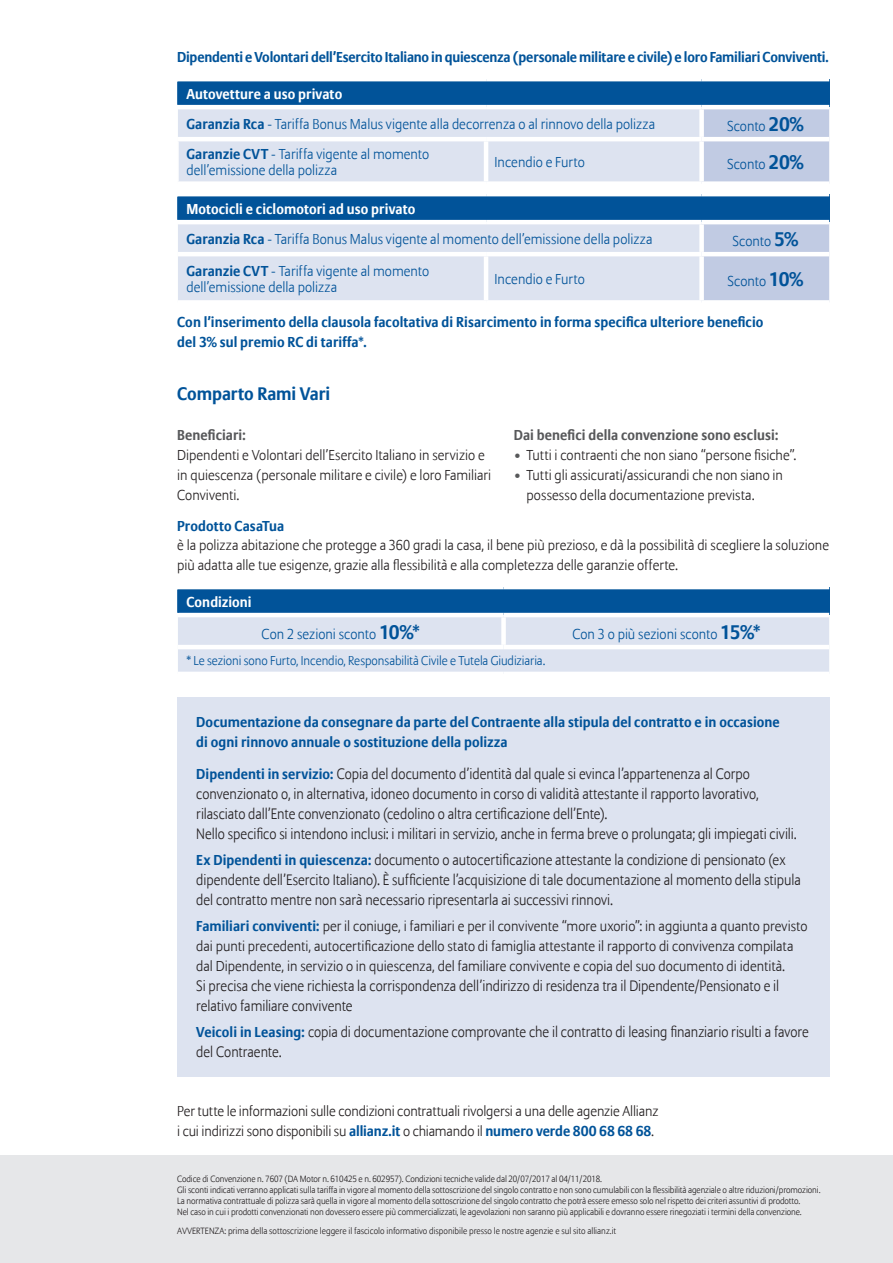
<style>
.page{position:relative;width:893px;height:1263px;background:#fff}
.page>*{position:absolute;margin:0;border:0;box-sizing:border-box;transform-origin:0 0}
.t1{font:700 18px "Allianz Sans";letter-spacing:-.005em;color:#015399}
.t2{font:300 15px/19.8px "Allianz Sans";color:#231f20;scale:.95 1}
.t3{font:300 14.25px/19.8px "Allianz Sans";color:#231f20}
.t4{font:300 14.25px/16.5px "Allianz Sans";color:#015399}
.t5{font:700 14.25px/19.8px "Allianz Sans";letter-spacing:.005em;color:#015399}
.t6{font:700 14.25px "Allianz Sans";letter-spacing:-.015em;color:#015399}
.t7{font:700 14.25px "Allianz Sans";letter-spacing:.01em;color:#fff}
.t8{font:700 14.25px "Allianz Sans";letter-spacing:.01em;color:#57585a}
.t9{font:300 12.75px "Allianz Sans";letter-spacing:-.005em;color:#015399}
.t10{font:300 9px/10.8px "Allianz Sans";letter-spacing:-.01em;color:#231f20}
.s1{font-weight:700}
.s2{font-weight:700;font-size:19.5px}
.s3{color:#57585a}
.s4{font-weight:700;color:#015399}
.s5{font-weight:700;font-size:14.25px;color:#015399}
</style>
<div class="page">
<div style="left:0;top:1156px;width:893px;height:107px;background:#e6e7e9"></div>
<div style="left:177px;top:697px;width:652px;height:379px;background:#dde3f0"></div>
<div style="left:178px;top:79px;width:651px;height:28px;background:#015399"></div>
<svg style="left:178px;top:109px;width:651px;height:72px;background:#d8deed"></svg>
<div style="left:699px;top:109px;width:5px;height:28px;background:#fff"></div>
<hr style="left:484px;top:141px;width:4px;height:40px;background:#fff">
<hr style="left:702px;top:137px;width:127px;height:4px;background:#fff">
<hr style="left:177px;top:81px;width:2px;height:24px;background:#015399">
<hr style="left:177px;top:77px;width:309px;height:4px;background:#fff">
<hr style="left:486px;top:77px;width:216px;height:4px;background:#fff">
<hr style="left:702px;top:77px;width:127px;height:4px;background:#fff">
<hr style="left:177px;top:105px;width:309px;height:4px;background:#fff">
<hr style="left:486px;top:105px;width:216px;height:4px;background:#fff">
<hr style="left:702px;top:105px;width:127px;height:4px;background:#fff">
<hr style="left:177px;top:137px;width:309px;height:4px;background:#fff">
<hr style="left:177px;top:141px;width:2px;height:40px;background:#fff">
<hr style="left:486px;top:137px;width:216px;height:4px;background:#fff">
<div style="left:699px;top:141px;width:5px;height:40px;background:#fff"></div>
<div style="left:178px;top:194px;width:651px;height:28px;background:#015399"></div>
<svg style="left:178px;top:224px;width:651px;height:76px;background:#d8deed"></svg>
<div style="left:699px;top:224px;width:5px;height:28px;background:#fff"></div>
<hr style="left:178px;top:252px;width:308px;height:4px;background:#fff">
<hr style="left:486px;top:252px;width:216px;height:4px;background:#fff">
<hr style="left:484px;top:256px;width:4px;height:44px;background:#fff">
<hr style="left:702px;top:252px;width:127px;height:4px;background:#fff">
<div style="left:699px;top:256px;width:5px;height:44px;background:#fff"></div>
<hr style="left:177px;top:196px;width:2px;height:24px;background:#015399">
<hr style="left:177px;top:192px;width:309px;height:4px;background:#fff">
<hr style="left:486px;top:192px;width:216px;height:4px;background:#fff">
<hr style="left:702px;top:192px;width:127px;height:4px;background:#fff">
<hr style="left:177px;top:220px;width:309px;height:4px;background:#fff">
<hr style="left:486px;top:220px;width:216px;height:4px;background:#fff">
<hr style="left:702px;top:220px;width:127px;height:4px;background:#fff">
<div style="left:178px;top:587px;width:651px;height:28px;background:#015399"></div>
<div style="left:178px;top:617px;width:651px;height:55px;background:#dde3f0"></div>
<hr style="left:177px;top:613px;width:327px;height:4px;background:#fff">
<hr style="left:504px;top:613px;width:325px;height:4px;background:#fff">
<hr style="left:178px;top:645px;width:326px;height:4px;background:#fff">
<hr style="left:504px;top:645px;width:325px;height:4px;background:#fff">
<hr style="left:177px;top:589px;width:2px;height:24px;background:#015399">
<hr style="left:177px;top:585px;width:327px;height:4px;background:#fff">
<hr style="left:504px;top:585px;width:325px;height:4px;background:#fff">
<div style="left:501px;top:617px;width:5px;height:28px;background:#fff"></div>
<p class="t6" style="left:177px;top:48px;width:653px">Dipendenti e Volontari dell’Esercito Italiano in quiescenza (personale militare e civile) e loro Familiari Conviventi.</p>
<p class="t7" style="left:186px;top:85px;width:157px">Autovetture a uso privato</p>
<p class="t4" style="left:186px;top:116px;width:470px"><span class="s1">Garanzia Rca</span> - Tariffa Bonus Malus vigente alla decorrenza o al rinnovo della polizza</p>
<p class="t4" style="left:727px;top:118px;width:78px">Sconto <span class="s2">20%</span></p>
<p class="t4" style="left:186px;top:146px;width:244px"><span class="s1">Garanzie CVT</span> - Tariffa vigente al momento dell’emissione della polizza</p>
<p class="t4" style="left:495px;top:154px;width:92px">Incendio e Furto</p>
<p class="t4" style="left:727px;top:156px;width:78px">Sconto <span class="s2">20%</span></p>
<p class="t7" style="left:186px;top:200px;width:230px">Motocicli e ciclomotori ad uso privato</p>
<p class="t4" style="left:186px;top:231px;width:467px"><span class="s1">Garanzia Rca</span> - Tariffa Bonus Malus vigente al momento dell’emissione della polizza</p>
<p class="t4" style="left:732px;top:233px;width:67px">Sconto <span class="s2">5%</span></p>
<p class="t4" style="left:186px;top:263px;width:244px"><span class="s1">Garanzie CVT</span> - Tariffa vigente al momento dell’emissione della polizza</p>
<p class="t4" style="left:495px;top:271px;width:92px">Incendio e Furto</p>
<p class="t4" style="left:727px;top:273px;width:77px">Sconto <span class="s2">10%</span></p>
<p class="t5" style="left:177px;top:313px;width:588px">Con l’inserimento della clausola facoltativa di Risarcimento in forma specifica ulteriore beneficio del 3% sul premio RC di tariffa*.</p>
<p class="t1" style="left:177px;top:382px;width:155px">Comparto Rami Vari</p>
<p class="t8" style="left:177px;top:426px;width:70px">Beneficiari:</p>
<p class="t3" style="left:177px;top:446px;width:316px">Dipendenti e Volontari dell’Esercito Italiano in servizio e in quiescenza (personale militare e civile) e loro Familiari<br>Conviventi.</p>
<p class="t8" style="left:514px;top:426px;width:266px">Dai benefici della convenzione sono esclusi:</p>
<p class="t3" style="left:514px;top:446px;width:284px"><span class="s3">•</span> Tutti i contraenti che non siano “persone fisiche”.</p>
<p class="t3" style="left:527px;top:466px;width:258px;text-indent:-13px"><span class="s3">•</span> Tutti gli assicurati/assicurandi che non siano in possesso della documentazione prevista.</p>
<p class="t3" style="left:177px;top:516px;width:653px"><span class="s4">Prodotto CasaTua<br></span>è la polizza abitazione che protegge a 360 gradi la casa, il bene più prezioso, e dà la possibilità di scegliere la soluzione più adatta alle tue esigenze, grazie alla flessibilità e alla completezza delle garanzie offerte.</p>
<p class="t7" style="left:186px;top:592px;width:67px">Condizioni</p>
<p class="t4" style="left:262px;top:626px;width:160px">Con 2 sezioni sconto <span class="s2">10%*</span></p>
<p class="t4" style="left:572px;top:626px;width:190px">Con 3 o più sezioni sconto <span class="s2">15%*</span></p>
<p class="t9" style="left:186px;top:653px;width:360px">* Le sezioni sono Furto, Incendio, Responsabilità Civile e Tutela Giudiziaria.</p>
<p class="t5" style="left:196px;top:712px;width:585px">Documentazione da consegnare da parte del Contraente alla stipula del contratto e in occasione di ogni rinnovo annuale o sostituzione della polizza</p>
<p class="t2" style="left:196px;top:765px;width:634px"><span class="s5">Dipendenti in servizio:</span> Copia del documento d’identità dal quale si evinca l’appartenenza al Corpo convenzionato o, in alternativa, idoneo documento in corso di validità attestante il rapporto lavorativo, rilasciato dall’Ente convenzionato (cedolino o altra certificazione dell’Ente).<br>Nello specifico si intendono inclusi: i militari in servizio, anche in ferma breve o prolungata; gli impiegati civili.</p>
<p class="t2" style="left:196px;top:851px;width:638px"><span class="s5">Ex Dipendenti in quiescenza:</span> documento o autocertificazione attestante la condizione di pensionato (ex dipendente dell’Esercito Italiano). È sufficiente l’acquisizione di tale documentazione al momento della stipula del contratto mentre non sarà necessario ripresentarla ai successivi rinnovi.</p>
<p class="t3" style="left:196px;top:917px;width:613px"><span class="s4">Familiari conviventi:</span> per il coniuge, i familiari e per il convivente “more uxorio”: in aggiunta a quanto previsto dai punti precedenti, autocertificazione dello stato di famiglia attestante il rapporto di convivenza compilata dal Dipendente, in servizio o in quiescenza, del familiare convivente e copia del suo documento di identità.</p>
<p class="t2" style="left:196px;top:976px;width:615px">Si precisa che viene richiesta la corrispondenza dell’indirizzo di residenza tra il Dipendente/Pensionato e il relativo familiare convivente</p>
<p class="t2" style="left:196px;top:1023px;width:646px"><span class="s5">Veicoli in Leasing:</span> copia di documentazione comprovante che il contratto di leasing finanziario risulti a favore del Contraente.</p>
<p class="t3" style="left:177px;top:1102px;width:483px">Per tutte le informazioni sulle condizioni contrattuali rivolgersi a una delle agenzie Allianz i cui indirizzi sono disponibili su <span class="s4">allianz.it</span> o chiamando il <span class="s4">numero verde 800 68 68 68</span>.</p>
<p class="t10" style="left:177px;top:1174px;width:426px">Codice di Convenzione n. 7607 (DA Motor n. 610425 e n. 602957). Condizioni tecniche valide dal 20/07/2017 al 04/11/2018.</p>
<p class="t10" style="left:177px;top:1185px;width:645px">Gli sconti indicati verranno applicati sulla tariffa in vigore al momento della sottoscrizione del singolo contratto e non sono cumulabili con la flessibilità agenziale o altre riduzioni/promozioni.<br>La normativa contrattuale di polizza sarà quella in vigore al momento della sottoscrizione del singolo contratto che potrà essere emesso solo nel rispetto dei criteri assuntivi di prodotto.<br>Nel caso in cui i prodotti convenzionati non dovessero essere più commercializzati, le agevolazioni non saranno più applicabili e dovranno essere rinegoziati i termini della convenzione.</p>
<p class="t10" style="left:177px;top:1226px;width:441px">AVVERTENZA: prima della sottoscrizione leggere il fascicolo informativo disponibile presso le nostre agenzie e sul sito allianz.it</p>
</div>
